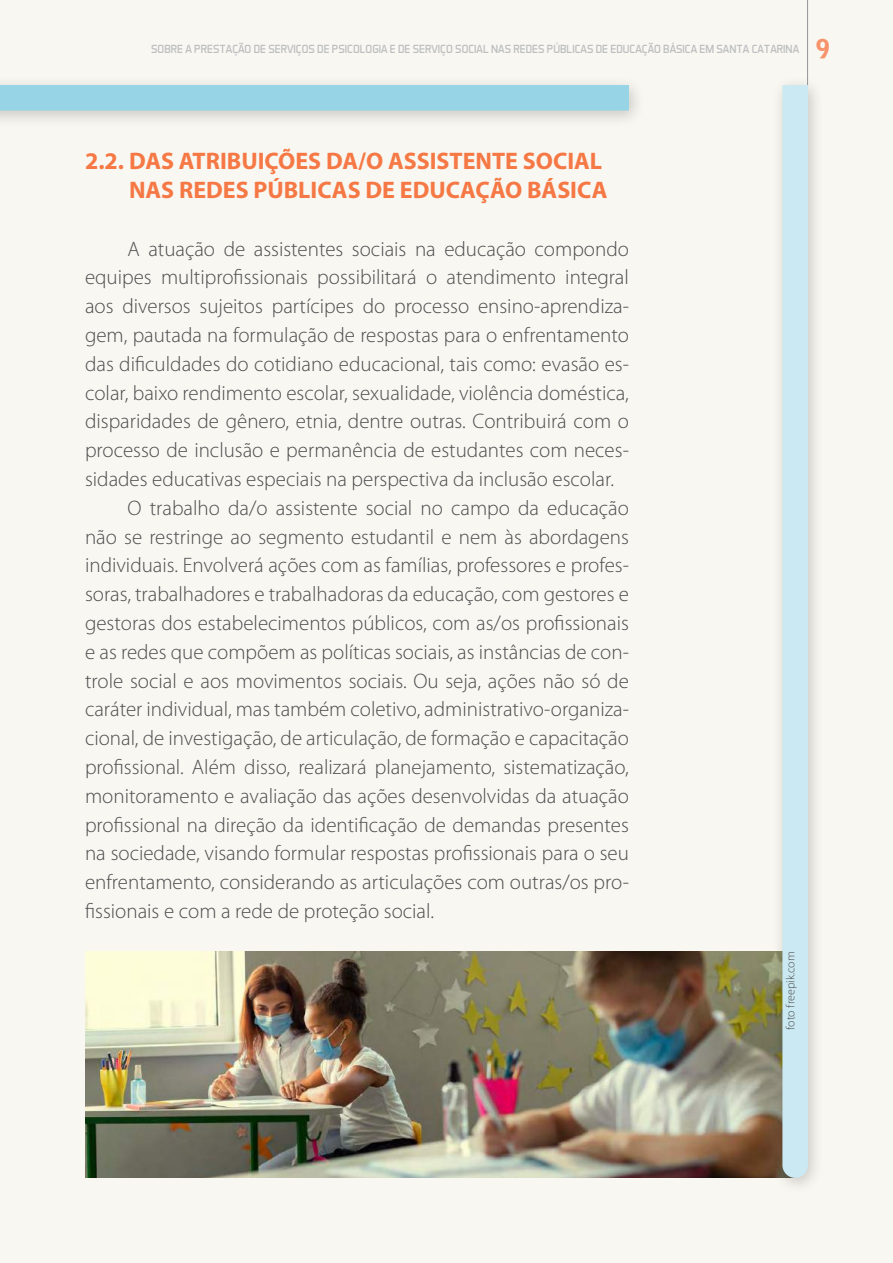
<style>
.page{position:relative;width:893px;height:1263px;background:#f9f7f1}
.page>*{position:absolute;margin:0;border:0;box-sizing:border-box;transform-origin:0 0}
.t1{font:700 24px/28.8px "Myriad Pro";color:#f57845;text-align:right}
.t2{font:300 21px "Myriad Pro";color:#4d4d4f}
.t3{font:12px "Aero Matics";color:#bcbec0}
.t4{font:300 12px "Myriad Pro";color:#4d4d4f}
.s1{font-family:"Bell Gothic Std";font-weight:900;font-size:25.5px;color:#f7936a}
</style>
<div class="page">
<img style="left:85px;top:951px;width:686px;height:227px">
<div style="left:0;top:74px;width:645px;height:54px;background:#000;opacity:.2"></div>
<div style="left:0;top:85px;width:629px;height:26px;background:#97d4e6"></div>
<div style="left:771px;top:74px;width:53px;height:1121px;background:#000;opacity:.2"></div>
<div style="left:782px;top:85px;width:26px;height:1093px;background:#cbe9f2"></div>
<hr style="left:807px;top:0;width:1px;height:85px;background:#939598">
<p class="t3" style="left:151px;top:42px;width:680px">SOBRE A PRESTAÇÃO DE SERVIÇOS DE PSICOLOGIA E DE SERVIÇO SOCIAL NAS REDES PÚBLICAS DE EDUCAÇÃO BÁSICA EM SANTA CATARINA <span class="s1">9</span></p>
<p class="t1" style="left:85px;top:146px;width:524px">2.2. DAS ATRIBUIÇÕES DA/O ASSISTENTE SOCIAL<br>NAS REDES PÚBLICAS DE EDUCAÇÃO BÁSICA</p>
<p class="t2" style="left:128px;top:236px;width:503px">A atuação de assistentes sociais na educação compondo</p>
<p class="t2" style="left:85px;top:265px;width:545px">equipes multiprofissionais possibilitará o atendimento integral</p>
<p class="t2" style="left:85px;top:294px;width:545px">aos diversos sujeitos partícipes do processo ensino‐aprendiza-</p>
<p class="t2" style="left:85px;top:322px;width:545px">gem, pautada na formulação de respostas para o enfrentamento</p>
<p class="t2" style="left:85px;top:351px;width:545px">das dificuldades do cotidiano educacional, tais como: evasão es-</p>
<p class="t2" style="left:85px;top:380px;width:545px">colar, baixo rendimento escolar, sexualidade, violência doméstica,</p>
<p class="t2" style="left:85px;top:409px;width:545px">disparidades de gênero, etnia, dentre outras. Contribuirá com o</p>
<p class="t2" style="left:85px;top:438px;width:545px">processo de inclusão e permanência de estudantes com neces-</p>
<p class="t2" style="left:85px;top:466px;width:530px">sidades educativas especiais na perspectiva da inclusão escolar.</p>
<p class="t2" style="left:128px;top:495px;width:503px">O trabalho da/o assistente social no campo da educação</p>
<p class="t2" style="left:85px;top:524px;width:545px">não se restringe ao segmento estudantil e nem às abordagens</p>
<p class="t2" style="left:85px;top:553px;width:545px">individuais. Envolverá ações com as famílias, professores e profes-</p>
<p class="t2" style="left:85px;top:581px;width:545px">soras, trabalhadores e trabalhadoras da educação, com gestores e</p>
<p class="t2" style="left:85px;top:610px;width:545px">gestoras dos estabelecimentos públicos, com as/os profissionais</p>
<p class="t2" style="left:85px;top:639px;width:545px">e as redes que compõem as políticas sociais, as instâncias de con-</p>
<p class="t2" style="left:85px;top:668px;width:545px">trole social e aos movimentos sociais. Ou seja, ações não só de</p>
<p class="t2" style="left:85px;top:697px;width:545px">caráter individual, mas também coletivo, administrativo-organiza-</p>
<p class="t2" style="left:85px;top:725px;width:545px">cional, de investigação, de articulação, de formação e capacitação</p>
<p class="t2" style="left:85px;top:754px;width:545px">profissional. Além disso, realizará planejamento, sistematização,</p>
<p class="t2" style="left:85px;top:783px;width:545px">monitoramento e avaliação das ações desenvolvidas da atuação</p>
<p class="t2" style="left:85px;top:812px;width:545px">profissional na direção da identificação de demandas presentes</p>
<p class="t2" style="left:85px;top:841px;width:545px">na sociedade, visando formular respostas profissionais para o seu</p>
<p class="t2" style="left:85px;top:869px;width:545px">enfrentamento, considerando as articulações com outras/os pro-</p>
<p class="t2" style="left:85px;top:898px;width:350px">fissionais e com a rede de proteção social.</p>
<p class="t4" style="left:783px;top:1029px;width:80px;rotate:-90deg">foto freepik.com</p>
</div>
